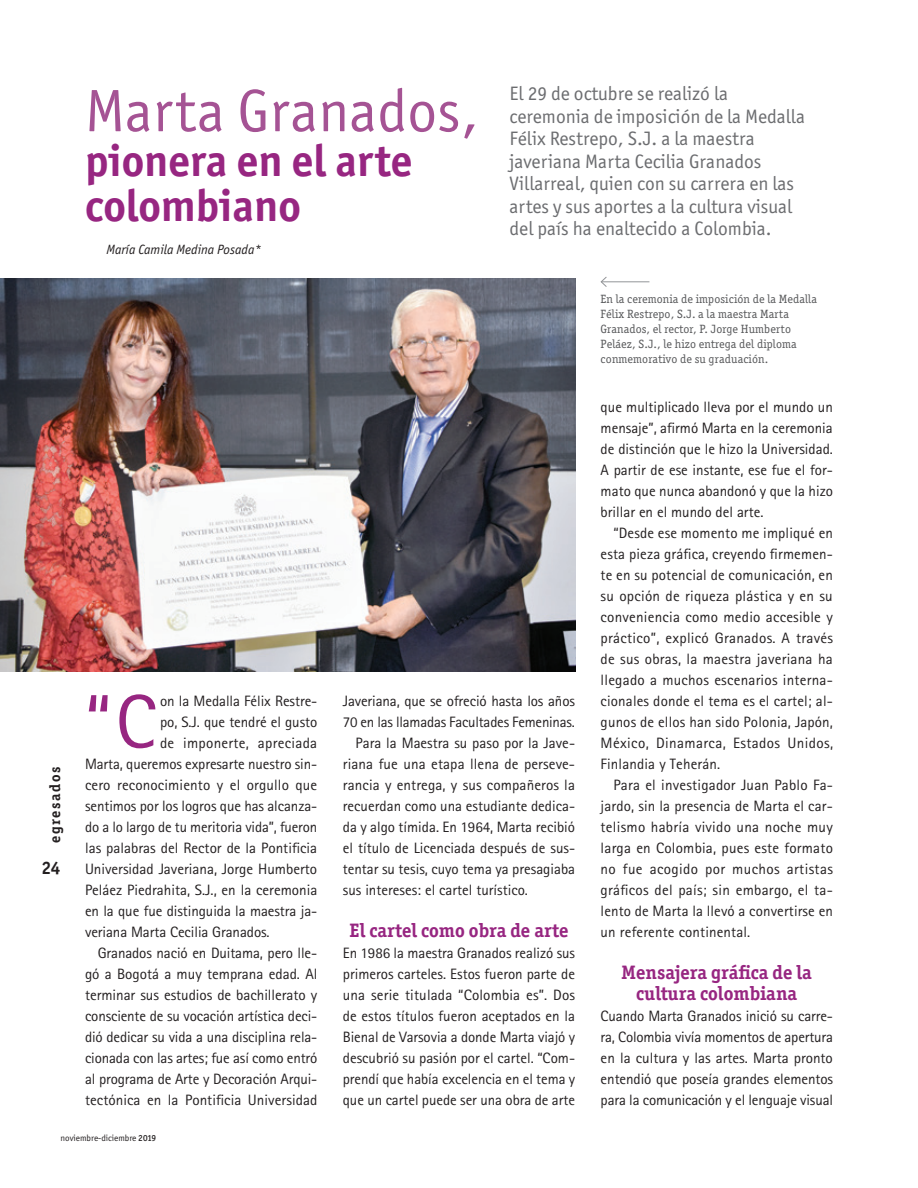
<style>
.page{position:relative;width:918px;height:1188px;background:#fff}
.page>*{position:absolute;margin:0;border:0;box-sizing:border-box;transform-origin:0 0}
.t1{font:75.9px "AT Rotis Sans Serif";color:#972681}
.t2{font:60px "Officina Sans ITC";color:#a55394}
.t3{font:700 45px/45px "Officina Sans ITC";color:#972681}
.t4{font:19.5px/22.5px "Officina Sans ITC";color:#6c6d70}
.t5{font:700 19.5px/21px "Officina Ser ITC";color:#972681;text-align:center}
.t6{font:700 18px "Officina Sans ITC";color:#231f20}
.t7{font:15px/21px "AT Rotis Sans Serif";color:#231f20;text-align:justify}
.t8{font:15px "AT Rotis Sans Serif";letter-spacing:.02em;color:#231f20}
.t9{font:700 15px "Officina Ser ITC";letter-spacing:.1em;color:#231f20}
.t10{font:italic 13.5px "Officina Sans ITC";color:#231f20}
.t11{font:12px/15px "Officina Ser ITC";letter-spacing:.01em;color:#57585a}
.t12{font:9px "Officina Sans ITC";color:#231f20}
.s1{font-weight:500}
</style>
<div class="page">
<img style="left:0;top:279px;width:575px;height:392px">
<hr style="left:601px;top:281px;width:48px;height:1px;background:#939598">
<svg style="left:600px;top:277px;width:7px;height:10px"></svg>
<p class="t9" style="left:46px;top:843px;width:77px;rotate:-90deg">egresados</p>
<p class="t6" style="left:42px;top:857px;width:20px">24</p>
<h2 class="t2" style="left:85px;top:76px;width:395px">Marta Granados,</h2>
<h3 class="t3" style="left:85px;top:138px;width:329px">pionera en el arte colombiano</h3>
<p class="t10" style="left:106px;top:242px;width:156px">María Camila Medina Posada*</p>
<p class="t4" style="left:510px;top:82px;width:297px">El 29 de octubre se realizó la ceremonia de imposición de la Medalla Félix Restrepo, S.J. a la maestra javeriana Marta Cecilia Granados Villarreal, quien con su carrera en las artes y sus aportes a la cultura visual del país ha enaltecido a Colombia.</p>
<p class="t11" style="left:601px;top:292px;width:218px">En la ceremonia de imposición de la Medalla Félix Restrepo, S.J. a la maestra Marta Granados, el rector, P. Jorge Humberto Peláez, S.J., le hizo entrega del diploma conmemorativo de su graduación.</p>
<h1 class="t1" style="left:85px;top:677px;width:73px">“C</h1>
<p class="t7" style="left:160px;top:690px;width:159px">on la Medalla Félix Restre-</p>
<p class="t7" style="left:160px;top:711px;width:159px">po, S.J. que tendré el gusto</p>
<p class="t8" style="left:160px;top:734px;width:159px">de imponerte, apreciada</p>
<p class="t7" style="left:85px;top:753px;width:234px">Marta, queremos expresarte nuestro sin-</p>
<p class="t7" style="left:85px;top:774px;width:234px">cero reconocimiento y el orgullo que</p>
<p class="t7" style="left:85px;top:795px;width:234px">sentimos por los logros que has alcanza-</p>
<p class="t7" style="left:85px;top:816px;width:234px">do a lo largo de tu meritoria vida”, fueron</p>
<p class="t7" style="left:85px;top:837px;width:234px">las palabras del Rector de la Pontificia</p>
<p class="t7" style="left:85px;top:858px;width:234px">Universidad Javeriana, Jorge Humberto</p>
<p class="t7" style="left:85px;top:879px;width:234px">Peláez Piedrahita, S.J., en la ceremonia</p>
<p class="t7" style="left:85px;top:900px;width:234px">en la que fue distinguida la maestra ja-</p>
<p class="t7" style="left:85px;top:921px;width:186px">veriana Marta Cecilia Granados.</p>
<p class="t7" style="left:98px;top:942px;width:221px">Granados nació en Duitama, pero lle-</p>
<p class="t7" style="left:85px;top:963px;width:234px">gó a Bogotá a muy temprana edad. Al</p>
<p class="t7" style="left:85px;top:984px;width:234px">terminar sus estudios de bachillerato y</p>
<p class="t7" style="left:85px;top:1005px;width:234px">consciente de su vocación artística deci-</p>
<p class="t7" style="left:85px;top:1026px;width:234px">dió dedicar su vida a una disciplina rela-</p>
<p class="t7" style="left:85px;top:1047px;width:234px">cionada con las artes; fue así como entró</p>
<p class="t7" style="left:85px;top:1068px;width:234px">al programa de Arte y Decoración Arqui-</p>
<p class="t7" style="left:85px;top:1089px;width:234px">tectónica en la Pontificia Universidad</p>
<p class="t7" style="left:343px;top:690px;width:234px">Javeriana, que se ofreció hasta los años</p>
<p class="t7" style="left:343px;top:711px;width:234px">70 en las llamadas Facultades Femeninas.</p>
<p class="t7" style="left:356px;top:732px;width:221px">Para la Maestra su paso por la Jave-</p>
<p class="t7" style="left:343px;top:753px;width:234px">riana fue una etapa llena de perseve-</p>
<p class="t7" style="left:343px;top:774px;width:234px">rancia y entrega, y sus compañeros la</p>
<p class="t7" style="left:343px;top:795px;width:234px">recuerdan como una estudiante dedica-</p>
<p class="t7" style="left:343px;top:816px;width:234px">da y algo tímida. En 1964, Marta recibió</p>
<p class="t7" style="left:343px;top:837px;width:234px">el título de Licenciada después de sus-</p>
<p class="t7" style="left:343px;top:858px;width:234px">tentar su tesis, cuyo tema ya presagiaba</p>
<p class="t7" style="left:343px;top:879px;width:187px">sus intereses: el cartel turístico.</p>
<h3 class="t5" style="left:350px;top:919px;width:220px">El cartel como obra de arte</h3>
<p class="t7" style="left:343px;top:942px;width:234px">En 1986 la maestra Granados realizó sus primeros carteles. Estos fueron parte de una serie titulada “Colombia es”. Dos de estos títulos fueron aceptados en la Bienal de Varsovia a donde Marta viajó y descubrió su pasión por el cartel. “Com&shy;prendí que había excelencia en el tema y que un cartel puede ser una obra de arte</p>
<p class="t7" style="left:601px;top:396px;width:234px">que multiplicado lleva por el mundo un mensaje”, afirmó Marta en la ceremonia de distinción que le hizo la Universidad.<br>A partir de ese instante, ese fue el for&shy;mato que nunca abandonó y que la hizo brillar en el mundo del arte.</p>
<p class="t7" style="left:601px;top:522px;width:234px;text-indent:13px">“Desde ese momento me impliqué en esta pieza gráfica, creyendo firmemen&shy;te en su potencial de comunicación, en su opción de riqueza plástica y en su conveniencia como medio accesible y práctico”, explicó Granados. A través de sus obras, la maestra javeriana ha llegado a muchos escenarios interna&shy;cionales donde el tema es el cartel; al&shy;gunos de ellos han sido Polonia, Japón, México, Dinamarca, Estados Unidos, Finlandia y Teherán.</p>
<p class="t7" style="left:601px;top:774px;width:234px;text-indent:13px">Para el investigador Juan Pablo Fa&shy;jardo, sin la presencia de Marta el car&shy;telismo habría vivido una noche muy larga en Colombia, pues este formato no fue acogido por muchos artistas gráficos del país; sin embargo, el ta&shy;lento de Marta la llevó a convertirse en un referente continental.</p>
<h3 class="t5" style="left:622px;top:961px;width:192px">Mensajera gráfica de la cultura colombiana</h3>
<p class="t7" style="left:601px;top:1005px;width:234px">Cuando Marta Granados inició su carre&shy;ra, Colombia vivía momentos de apertura en la cultura y las artes. Marta pronto entendió que poseía grandes elementos para la comunicación y el lenguaje visual</p>
<p class="t12" style="left:61px;top:1133px;width:97px">noviembre-diciembre <span class="s1">2019</span></p>
</div>
